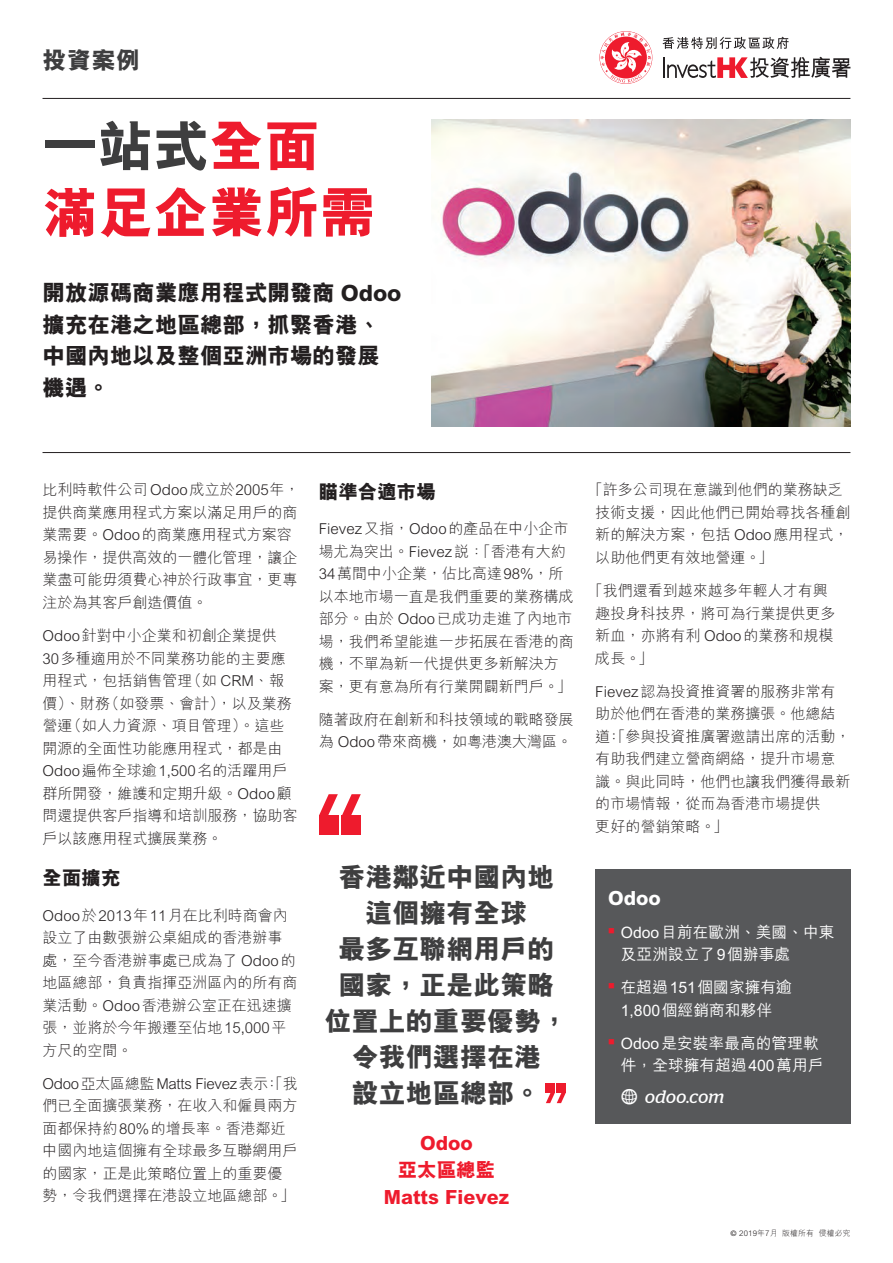
<style>
.page{position:relative;width:893px;height:1263px;background:#fff}
.page>*{position:absolute;margin:0;border:0;box-sizing:border-box;transform-origin:0 0}
.t1{font:800 55.5px/66.6px "M Hei HK";color:#ee1b2d}
.t2{font:800 27px/36px "M Hei HK";color:#3e3e3f;text-align:center}
.t3{font:800 24px "M Hei HK";color:#3e3e3f}
.t4{font:800 22.5px/31.5px "M Hei HK";color:#231f20}
.t5{font:800 19.5px/26.7px "M Hei HK";color:#ee1b2d;text-align:center}
.t6{font:800 19.5px "M Hei HK";color:#231f20}
.t7{font:800 19.5px "M Hei HK";color:#fff}
.t8{font:italic 18px "Stag";letter-spacing:.025em;color:#fff}
.t9{font:500 15.75px/22.5px "M Hei HK";color:#fff}
.t10{font:300 15px/22.5px "M Hei HK";color:#231f20}
.t11{font:300 7.8px "M Hei HK";letter-spacing:.02em;color:#231f20}
.s1{color:#3e3e3f}
.s2{font-family:"Modern Pictograms";font-style:normal;font-size:24px}
.s3{font-family:"Frutiger"}
</style>
<div class="page">
<svg style="left:662px;top:37px;width:127px;height:12px"></svg>
<svg style="left:600px;top:32px;width:51px;height:51px"></svg>
<hr style="left:663px;top:57px;width:2px;height:21px;background:#231f20">
<svg style="left:667px;top:57px;width:183px;height:21px"></svg>
<img style="left:432px;top:119px;width:418px;height:307px">
<hr style="left:43px;top:98px;width:807px;height:1px;background:#231f20">
<div style="left:595px;top:870px;width:255px;height:254px;background:#57585a"></div>
<div style="left:319px;top:816px;width:19px;height:19px;background:#ee1b2d"></div>
<div style="left:342px;top:816px;width:19px;height:19px;background:#ee1b2d"></div>
<svg style="left:319px;top:794px;width:42px;height:22px"></svg>
<div style="left:557px;top:1084px;width:9px;height:9px;background:#ee1b2d"></div>
<div style="left:546px;top:1084px;width:9px;height:9px;background:#ee1b2d"></div>
<svg style="left:546px;top:1093px;width:20px;height:10px"></svg>
<hr style="left:43px;top:452px;width:807px;height:1px;background:#231f20">
<h3 class="t3" style="left:43px;top:44px;width:99px">投資案例</h3>
<h1 class="t1" style="left:43px;top:113px;width:334px"><span class="s1">一站式</span>全面滿足企業所需</h1>
<h3 class="t4" style="left:43px;top:277px;width:361px">開放源碼商業應用程式開發商 Odoo擴充在港之地區總部，抓緊香港、中國內地以及整個亞洲市場的發展機遇。</h3>
<p class="t10" style="left:43px;top:478px;width:259px">比利時軟件公司 Odoo成立於2005年，提供商業應用程式方案以滿足用戶的商業需要。Odoo的商業應用程式方案容易操作，提供高效的一體化管理，讓企業盡可能毋須費心神於行政事宜，更專注於為其客戶創造價值。</p>
<p class="t10" style="left:43px;top:624px;width:257px">Odoo針對中小企業和初創企業提供<br>30多種適用於不同業務功能的主要應用程式，包括銷售管理（如 CRM、報價）、財務（如發票、會計），以及業務營運（如人力資源、項目管理）。這些開源的全面性功能應用程式，都是由<br>Odoo遍佈全球逾1,500名的活躍用戶群所開發，維護和定期升級。Odoo顧問還提供客戶指導和培訓服務，協助客戶以該應用程式擴展業務。</p>
<h3 class="t6" style="left:43px;top:865px;width:79px">全面擴充</h3>
<p class="t10" style="left:43px;top:903px;width:257px">Odoo於2013年11月在比利時商會內設立了由數張辦公桌組成的香港辦事處，至今香港辦事處已成為了 Odoo的地區總部，負責指揮亞洲區內的所有商業活動。Odoo香港辦公室正在迅速擴張，並將於今年搬遷至佔地15,000平方尺的空間。</p>
<p class="t10" style="left:43px;top:1071px;width:257px">Odoo亞太區總監Matts Fievez表示：「我們已全面擴張業務，在收入和僱員兩方面都保持約80%的增長率。香港鄰近中國內地這個擁有全球最多互聯網用戶的國家，正是此策略位置上的重要優勢，令我們選擇在港設立地區總部。」</p>
<h3 class="t6" style="left:319px;top:478px;width:118px">瞄準合適市場</h3>
<p class="t10" style="left:319px;top:517px;width:256px">Fievez又指，Odoo的產品在中小企市場尤為突出。Fievez說：「香港有大約<br>34萬間中小企業，佔比高達98%，所以本地市場一直是我們重要的業務構成部分。由於 Odoo已成功走進了內地市場，我們希望能進一步拓展在香港的商機，不單為新一代提供更多新解決方案，更有意為所有行業開闢新門戶。」</p>
<p class="t10" style="left:319px;top:707px;width:256px">隨著政府在創新和科技領域的戰略發展為 Odoo帶來商機，如粵港澳大灣區。</p>
<h2 class="t2" style="left:325px;top:859px;width:245px">香港鄰近中國內地這個擁有全球<br>最多互聯網用戶的國家，正是此策略位置上的重要優勢，令我們選擇在港<br>設立地區總部。</h2>
<h3 class="t5" style="left:384px;top:1130px;width:127px">Odoo<br>亞太區總監<br>Matts Fievez</h3>
<p class="t10" style="left:595px;top:478px;width:256px;text-indent:-8px">「許多公司現在意識到他們的業務缺乏技術支援，因此他們已開始尋找各種創新的解決方案，包括 Odoo應用程式，以助他們更有效地營運。」</p>
<p class="t10" style="left:595px;top:579px;width:241px;text-indent:-8px">「我們還看到越來越多年輕人才有興趣投身科技界，將可為行業提供更多新血，亦將有利 Odoo的業務和規模成長。」</p>
<p class="t10" style="left:595px;top:679px;width:257px">Fievez認為投資推資署的服務非常有助於他們在香港的業務擴張。他總結道：「參與投資推廣署邀請出席的活動，有助我們建立營商網絡，提升市場意識。與此同時，他們也讓我們獲得最新的市場情報，從而為香港市場提供<br>更好的營銷策略。」</p>
<h3 class="t7" style="left:608px;top:884px;width:54px">Odoo</h3>
<p class="t9" style="left:621px;top:919px;width:215px;text-indent:-13px"><sup>■</sup> Odoo目前在歐洲、美國、中東及亞洲設立了9個辦事處</p>
<p class="t9" style="left:608px;top:975px;width:185px;text-align:center"><sup>■</sup> 在超過151個國家擁有逾<br>1,800個經銷商和夥伴</p>
<p class="t9" style="left:608px;top:1031px;width:217px;text-align:right"><sup>■</sup> Odoo是安裝率最高的管理軟件，全球擁有超過400萬用戶</p>
<p class="t8" style="left:620px;top:1086px;width:106px"><span class="s2">w</span> odoo.com</p>
<p class="t11" style="left:731px;top:1227px;width:121px"><span class="s3">©</span> 2019年7月 版權所有 侵權必究</p>
</div>
